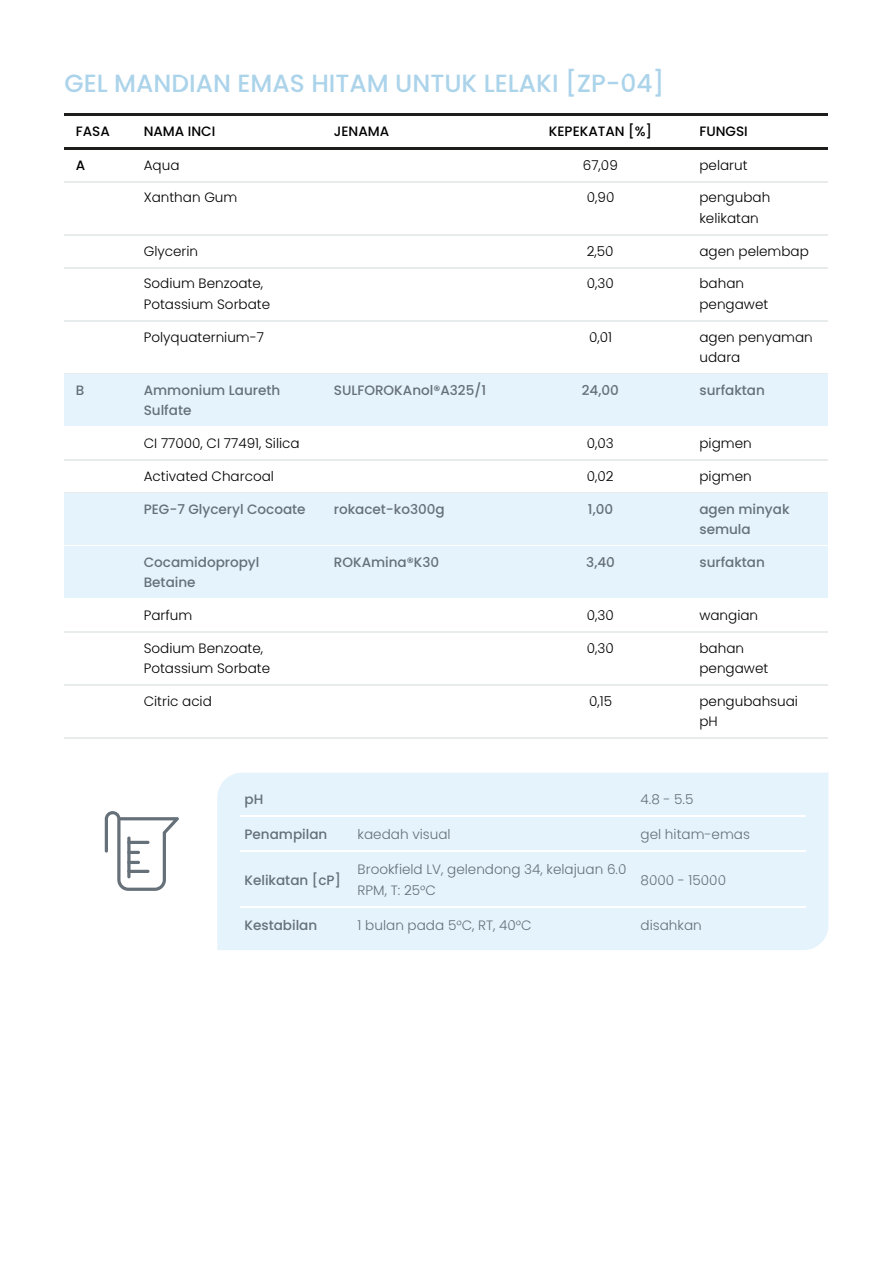
<style>
.page{position:relative;width:893px;height:1263px;background:#fff}
.page>*{position:absolute;margin:0;border:0;box-sizing:border-box;transform-origin:0 0}
.t1{font:24.9px "Medium Poppins";letter-spacing:.005em;color:#abd3ea}
.t2{font:13.5px/20.4px "Light Poppins";letter-spacing:.005em;color:#000}
.t3{font:500 13.5px/20.4px "Poppins";letter-spacing:.005em;color:#657079}
.t4{font:13.5px/20.4px "Light Poppins";letter-spacing:.005em;color:#657079}
.t5{font:500 13.5px "Poppins";letter-spacing:.005em;color:#000}
</style>
<div class="page">
<hr style="left:64px;top:113px;width:764px;height:2px;background:#1d1d1b">
<hr style="left:64px;top:147px;width:764px;height:2px;background:#1d1d1b">
<hr style="left:64px;top:181px;width:764px;height:1px;background:#e7ebeb">
<hr style="left:64px;top:234px;width:764px;height:1px;background:#e7ebeb">
<hr style="left:64px;top:267px;width:764px;height:1px;background:#e7ebeb">
<hr style="left:64px;top:320px;width:764px;height:1px;background:#e7ebeb">
<hr style="left:64px;top:373px;width:764px;height:1px;background:#e7ebeb">
<div style="left:64px;top:374px;width:764px;height:54px;background:#e5f3fd"></div>
<hr style="left:64px;top:426px;width:764px;height:2px;background:#fff">
<hr style="left:64px;top:459px;width:764px;height:1px;background:#e7ebeb">
<hr style="left:64px;top:492px;width:764px;height:1px;background:#e7ebeb">
<div style="left:64px;top:493px;width:764px;height:53px;background:#e5f3fd"></div>
<hr style="left:64px;top:545px;width:764px;height:1px;background:#fff">
<div style="left:64px;top:546px;width:764px;height:54px;background:#e5f3fd"></div>
<hr style="left:64px;top:598px;width:764px;height:2px;background:#fff">
<hr style="left:64px;top:631px;width:764px;height:1px;background:#e7ebeb">
<hr style="left:64px;top:684px;width:764px;height:1px;background:#e7ebeb">
<hr style="left:64px;top:738px;width:764px;height:1px;background:#e7ebeb">
<div style="left:217px;top:773px;width:611px;height:177px;background:#e5f3fd"></div>
<hr style="left:240px;top:816px;width:113px;height:1px;background:#fff">
<hr style="left:353px;top:816px;width:283px;height:1px;background:#fff">
<hr style="left:636px;top:816px;width:169px;height:1px;background:#fff">
<hr style="left:240px;top:851px;width:113px;height:1px;background:#fff">
<hr style="left:353px;top:851px;width:283px;height:1px;background:#fff">
<hr style="left:636px;top:851px;width:169px;height:1px;background:#fff">
<hr style="left:240px;top:906px;width:113px;height:1px;background:#fff">
<hr style="left:353px;top:906px;width:283px;height:1px;background:#fff">
<hr style="left:636px;top:906px;width:169px;height:1px;background:#fff">
<svg style="left:105px;top:811px;width:74px;height:80px"></svg>
<hr style="left:127px;top:841px;width:22px;height:3px;background:#657079;border-radius:2px">
<h1 class="t1" style="left:64px;top:66px;width:601px">GEL MANDIAN EMAS HITAM UNTUK LELAKI [ZP-04]</h1>
<p class="t5" style="left:76px;top:122px;width:35px">FASA</p>
<p class="t5" style="left:144px;top:122px;width:73px">NAMA INCI</p>
<p class="t5" style="left:334px;top:122px;width:57px">JENAMA</p>
<p class="t5" style="left:549px;top:122px;width:105px">KEPEKATAN [%]</p>
<p class="t5" style="left:699px;top:122px;width:50px">FUNGSI</p>
<p class="t5" style="left:76px;top:156px;width:11px">A</p>
<p class="t2" style="left:144px;top:155px;width:37px">Aqua</p>
<p class="t2" style="left:583px;top:155px;width:36px">67,09</p>
<p class="t2" style="left:699px;top:155px;width:50px">pelarut</p>
<p class="t2" style="left:144px;top:188px;width:95px">Xanthan Gum</p>
<p class="t2" style="left:587px;top:188px;width:29px">0,90</p>
<p class="t2" style="left:699px;top:188px;width:72px">pengubah kelikatan</p>
<p class="t2" style="left:144px;top:241px;width:56px">Glycerin</p>
<p class="t2" style="left:587px;top:241px;width:28px">2,50</p>
<p class="t2" style="left:699px;top:241px;width:111px">agen pelembap</p>
<p class="t2" style="left:144px;top:274px;width:128px">Sodium Benzoate,<br>Potassium Sorbate</p>
<p class="t2" style="left:587px;top:274px;width:28px">0,30</p>
<p class="t2" style="left:699px;top:274px;width:70px">bahan pengawet</p>
<p class="t2" style="left:144px;top:327px;width:122px">Polyquaternium-7</p>
<p class="t2" style="left:589px;top:327px;width:24px">0,01</p>
<p class="t2" style="left:699px;top:327px;width:115px">agen penyaman udara</p>
<p class="t3" style="left:76px;top:380px;width:10px">B</p>
<p class="t3" style="left:144px;top:380px;width:138px">Ammonium Laureth<br>Sulfate</p>
<p class="t3" style="left:334px;top:380px;width:154px">SULFOROKAnol®A325/1</p>
<p class="t3" style="left:581px;top:380px;width:38px">24,00</p>
<p class="t3" style="left:699px;top:380px;width:67px">surfaktan</p>
<p class="t2" style="left:144px;top:433px;width:157px">CI 77000, CI 77491, Silica</p>
<p class="t2" style="left:587px;top:433px;width:28px">0,03</p>
<p class="t2" style="left:699px;top:433px;width:54px">pigmen</p>
<p class="t2" style="left:144px;top:466px;width:132px">Activated Charcoal</p>
<p class="t2" style="left:587px;top:466px;width:28px">0,02</p>
<p class="t2" style="left:699px;top:466px;width:54px">pigmen</p>
<p class="t3" style="left:144px;top:499px;width:163px">PEG-7 Glyceryl Cocoate</p>
<p class="t3" style="left:334px;top:499px;width:112px">rokacet-ko300g</p>
<p class="t3" style="left:588px;top:499px;width:27px">1,00</p>
<p class="t3" style="left:699px;top:499px;width:92px">agen minyak semula</p>
<p class="t3" style="left:144px;top:552px;width:117px">Cocamidopropyl<br>Betaine</p>
<p class="t3" style="left:334px;top:552px;width:107px">ROKAmina®K30</p>
<p class="t3" style="left:586px;top:552px;width:30px">3,40</p>
<p class="t3" style="left:699px;top:552px;width:67px">surfaktan</p>
<p class="t2" style="left:144px;top:605px;width:50px">Parfum</p>
<p class="t2" style="left:587px;top:605px;width:28px">0,30</p>
<p class="t2" style="left:699px;top:605px;width:60px">wangian</p>
<p class="t2" style="left:144px;top:638px;width:128px">Sodium Benzoate,<br>Potassium Sorbate</p>
<p class="t2" style="left:587px;top:638px;width:28px">0,30</p>
<p class="t2" style="left:699px;top:638px;width:70px">bahan pengawet</p>
<p class="t2" style="left:144px;top:691px;width:70px">Citric acid</p>
<p class="t2" style="left:589px;top:691px;width:24px">0,15</p>
<p class="t2" style="left:699px;top:691px;width:100px">pengubahsuai pH</p>
<p class="t3" style="left:244px;top:789px;width:20px">pH</p>
<p class="t4" style="left:640px;top:789px;width:54px">4.8 - 5.5</p>
<p class="t3" style="left:244px;top:824px;width:84px">Penampilan</p>
<p class="t4" style="left:357px;top:824px;width:94px">kaedah visual</p>
<p class="t4" style="left:640px;top:824px;width:111px">gel hitam-emas</p>
<p class="t3" style="left:244px;top:870px;width:98px">Kelikatan [cP]</p>
<p class="t4" style="left:357px;top:859px;width:270px">Brookfield LV, gelendong 34, kelajuan 6.0<br>RPM, T: 25°C</p>
<p class="t4" style="left:640px;top:870px;width:87px">8000 - 15000</p>
<p class="t3" style="left:244px;top:915px;width:74px">Kestabilan</p>
<p class="t4" style="left:357px;top:915px;width:175px">1 bulan pada 5°C, RT, 40°C</p>
<p class="t4" style="left:640px;top:915px;width:63px">disahkan</p>
</div>
